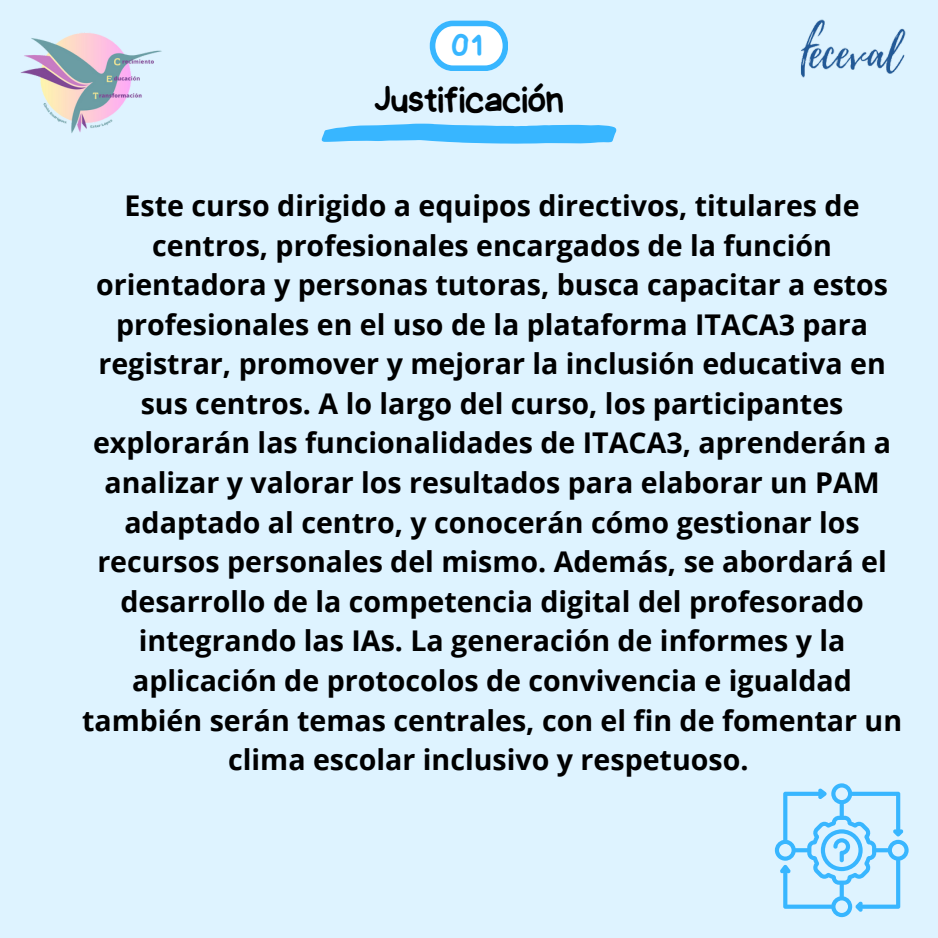
<style>
.page{position:relative;width:938px;height:938px;background:#fff}
.page>*{position:absolute;margin:0;border:0;box-sizing:border-box;transform-origin:0 0}
.t1{font:37.62px "Handyman";color:#000}
.t2{font:34.38px "Handyman";color:#38b6ff}
.t3{font:700 28.62px/39.5px "Open Sans";color:#000;text-align:center}
</style>
<div class="page">
<div style="left:0;top:0;width:938px;height:937px;background:#def3ff"></div>
<svg style="left:429px;top:21px;width:78px;height:49px"></svg>
<svg style="left:321px;top:124px;width:295px;height:19px"></svg>
<svg style="left:774px;top:783px;width:134px;height:134px"></svg>
<img style="left:20px;top:32px;width:142px;height:101px">
<img style="left:800px;top:19px;width:106px;height:59px">
<h1 class="t2" style="left:451px;top:28px;width:32px">01</h1>
<p class="t1" style="left:374px;top:81px;width:191px">Justificación</p>
<p class="t3" style="left:82px;top:185px;width:821px">Este curso dirigido a equipos directivos, titulares de centros, profesionales encargados de la función orientadora y personas tutoras, busca capacitar a estos profesionales en el uso de la plataforma ITACA3 para registrar, promover y mejorar la inclusión educativa en sus centros. A lo largo del curso, los participantes explorarán las funcionalidades de ITACA3, aprenderán a analizar y valorar los resultados para elaborar un PAM adaptado al centro, y conocerán cómo gestionar los recursos personales del mismo. Además, se abordará el desarrollo de la competencia digital del profesorado integrando las IAs. La generación de informes y la aplicación de protocolos de convivencia e igualdad también serán temas centrales, con el fin de fomentar un clima escolar inclusivo y respetuoso.</p>
</div>
